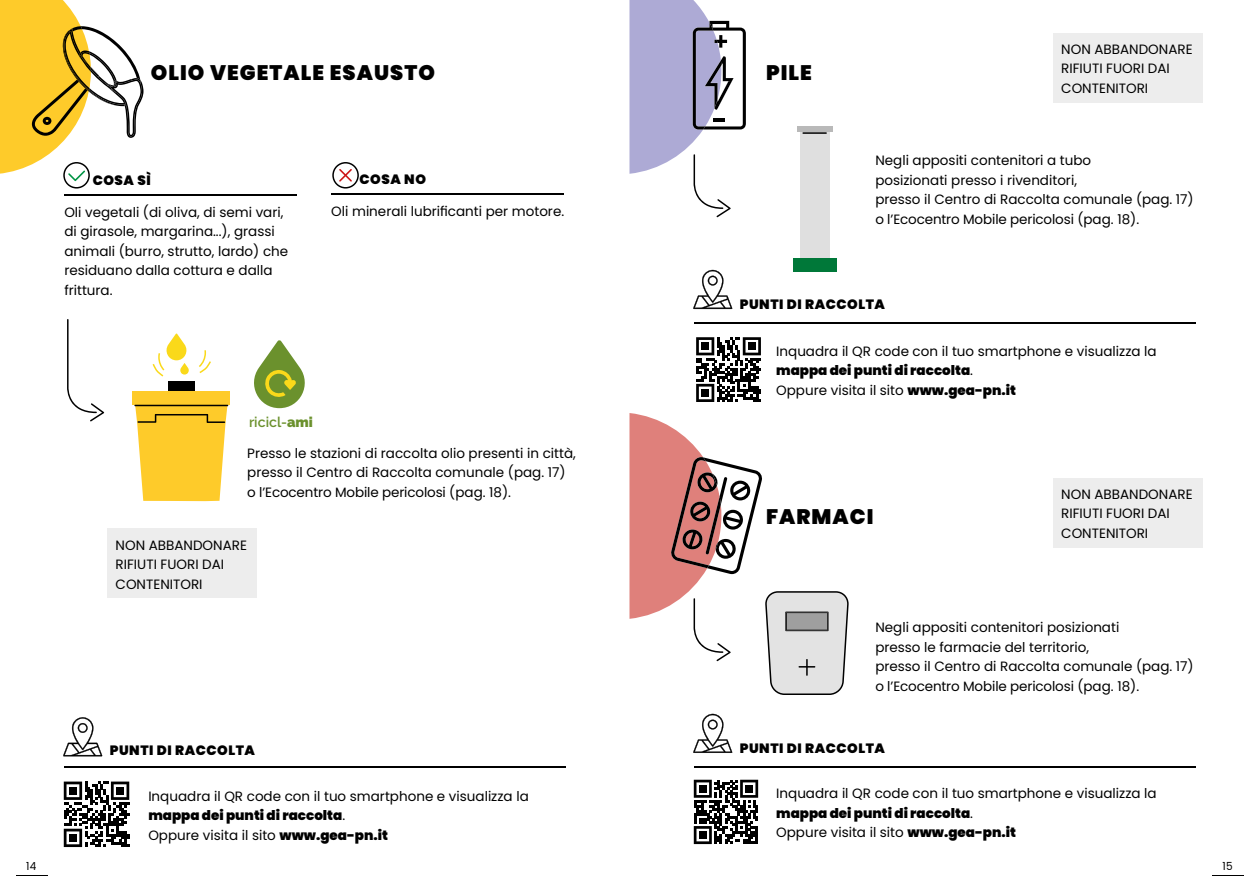
<style>
.page{position:relative;width:1259px;height:893px;background:#fff}
.page>*{position:absolute;margin:0;border:0;box-sizing:border-box;transform-origin:0 0}
.t1{font:900 21px "Poppins";letter-spacing:.05em;color:#000}
.t2{font:600 14.25px "Raleway";color:#6b912d}
.t3{font:13.5px/19.5px "Poppins";color:#000}
.t4{font:900 13.5px "Poppins";letter-spacing:.04em;color:#000}
.t5{font:11.1px "Poppins";color:#000;scale:.94 1}
.s1{font-weight:900}
</style>
<div class="page">
<hr style="left:16px;top:875px;width:32px;height:1px;background:#000">
<hr style="left:1212px;top:875px;width:32px;height:1px;background:#000">
<div style="left:169px;top:381px;width:26px;height:10px;background:#000"></div>
<hr style="left:64px;top:194px;width:233px;height:2px;background:#000">
<hr style="left:64px;top:766px;width:502px;height:2px;background:#000">
<hr style="left:331px;top:193px;width:233px;height:2px;background:#000">
<svg style="left:67px;top:319px;width:37px;height:102px"></svg>
<svg style="left:332px;top:162px;width:27px;height:27px"></svg>
<svg style="left:0;top:0;width:143px;height:189px"></svg>
<svg style="left:135px;top:406px;width:92px;height:95px;background:#f8cb3c"></svg>
<div style="left:132px;top:391px;width:98px;height:14px;background:#fecb2a"></div>
<hr style="left:134px;top:405px;width:94px;height:1px;background:#000">
<svg style="left:63px;top:717px;width:39px;height:39px"></svg>
<svg style="left:63px;top:781px;width:67px;height:67px"></svg>
<svg style="left:64px;top:782px;width:65px;height:65px"></svg>
<div style="left:69px;top:787px;width:8px;height:8px;background:#000"></div>
<div style="left:116px;top:787px;width:8px;height:8px;background:#000"></div>
<div style="left:69px;top:834px;width:8px;height:8px;background:#000"></div>
<svg style="left:153px;top:333px;width:58px;height:44px"></svg>
<svg style="left:254px;top:340px;width:51px;height:68px"></svg>
<hr style="left:694px;top:322px;width:502px;height:2px;background:#000">
<svg style="left:693px;top:269px;width:39px;height:40px"></svg>
<hr style="left:694px;top:766px;width:502px;height:1px;background:#000">
<svg style="left:693px;top:713px;width:39px;height:40px"></svg>
<svg style="left:629px;top:0;width:117px;height:217px"></svg>
<div style="left:800px;top:129px;width:30px;height:136px;background:#dfdfdf"></div>
<div style="left:794px;top:259px;width:43px;height:13px;background:#007839"></div>
<div style="left:797px;top:127px;width:35px;height:5px;background:#b9b9b9"></div>
<hr style="left:802px;top:132px;width:25px;height:2px;background:#000">
<svg style="left:696px;top:337px;width:65px;height:65px"></svg>
<div style="left:701px;top:342px;width:8px;height:8px;background:#000"></div>
<div style="left:748px;top:342px;width:8px;height:8px;background:#000"></div>
<div style="left:701px;top:389px;width:8px;height:8px;background:#000"></div>
<svg style="left:629px;top:413px;width:219px;height:282px"></svg>
<svg style="left:693px;top:779px;width:66px;height:66px"></svg>
<svg style="left:694px;top:780px;width:64px;height:64px"></svg>
<div style="left:699px;top:785px;width:7px;height:8px;background:#000"></div>
<div style="left:745px;top:785px;width:8px;height:8px;background:#000"></div>
<div style="left:699px;top:831px;width:7px;height:8px;background:#000"></div>
<div style="left:1052px;top:33px;width:150px;height:69px;background:#ededed"></div>
<div style="left:107px;top:529px;width:150px;height:69px;background:#ededed"></div>
<div style="left:1052px;top:478px;width:150px;height:69px;background:#ededed"></div>
<h1 class="t1" style="left:151px;top:61px;width:286px">OLIO VEGETALE ESAUSTO</h1>
<p class="t4" style="left:93px;top:173px;width:59px">COSA SÌ</p>
<p class="t3" style="left:64px;top:202px;width:225px">Oli vegetali (di oliva, di semi vari, di girasole, margarina...), grassi animali (burro, strutto, lardo) che residuano dalla cottura e dalla frittura.</p>
<p class="t4" style="left:359px;top:172px;width:68px">COSA NO</p>
<p class="t3" style="left:331px;top:201px;width:234px">Oli minerali lubrificanti per motore.</p>
<p class="t2" style="left:249px;top:414px;width:65px">ricicl-<span class="s1">ami</span></p>
<p class="t3" style="left:247px;top:443px;width:330px">Presso le stazioni di raccolta olio presenti in città, presso il Centro di Raccolta comunale (pag. 17) o l’Ecocentro Mobile pericolosi (pag. 18).</p>
<p class="t3" style="left:116px;top:535px;width:133px">NON ABBANDONARE<br>RIFIUTI FUORI DAI<br>CONTENITORI</p>
<p class="t4" style="left:110px;top:742px;width:147px">PUNTI DI RACCOLTA</p>
<p class="t3" style="left:148px;top:786px;width:382px">Inquadra il QR code con il tuo smartphone e visualizza la <span class="s1">mappa dei punti di raccolta</span>.<br>Oppure visita il sito <span class="s1">www.gea-pn.it</span></p>
<h1 class="t1" style="left:766px;top:61px;width:47px">PILE</h1>
<p class="t3" style="left:1061px;top:39px;width:133px">NON ABBANDONARE<br>RIFIUTI FUORI DAI<br>CONTENITORI</p>
<p class="t3" style="left:875px;top:151px;width:320px">Negli appositi contenitori a tubo<br>posizionati presso i rivenditori,<br>presso il Centro di Raccolta comunale (pag. 17) o l’Ecocentro Mobile pericolosi (pag. 18).</p>
<p class="t4" style="left:740px;top:297px;width:147px">PUNTI DI RACCOLTA</p>
<p class="t3" style="left:776px;top:341px;width:382px">Inquadra il QR code con il tuo smartphone e visualizza la <span class="s1">mappa dei punti di raccolta</span>.<br>Oppure visita il sito <span class="s1">www.gea-pn.it</span></p>
<h1 class="t1" style="left:766px;top:504px;width:109px">FARMACI</h1>
<p class="t3" style="left:1061px;top:484px;width:133px">NON ABBANDONARE<br>RIFIUTI FUORI DAI<br>CONTENITORI</p>
<p class="t3" style="left:875px;top:618px;width:320px">Negli appositi contenitori posizionati<br>presso le farmacie del territorio,<br>presso il Centro di Raccolta comunale (pag. 17) o l’Ecocentro Mobile pericolosi (pag. 18).</p>
<p class="t4" style="left:740px;top:741px;width:147px">PUNTI DI RACCOLTA</p>
<p class="t3" style="left:776px;top:784px;width:382px">Inquadra il QR code con il tuo smartphone e visualizza la <span class="s1">mappa dei punti di raccolta</span>.<br>Oppure visita il sito <span class="s1">www.gea-pn.it</span></p>
<p class="t5" style="left:26px;top:860px;width:12px">14</p>
<p class="t5" style="left:1222px;top:860px;width:12px">15</p>
</div>
